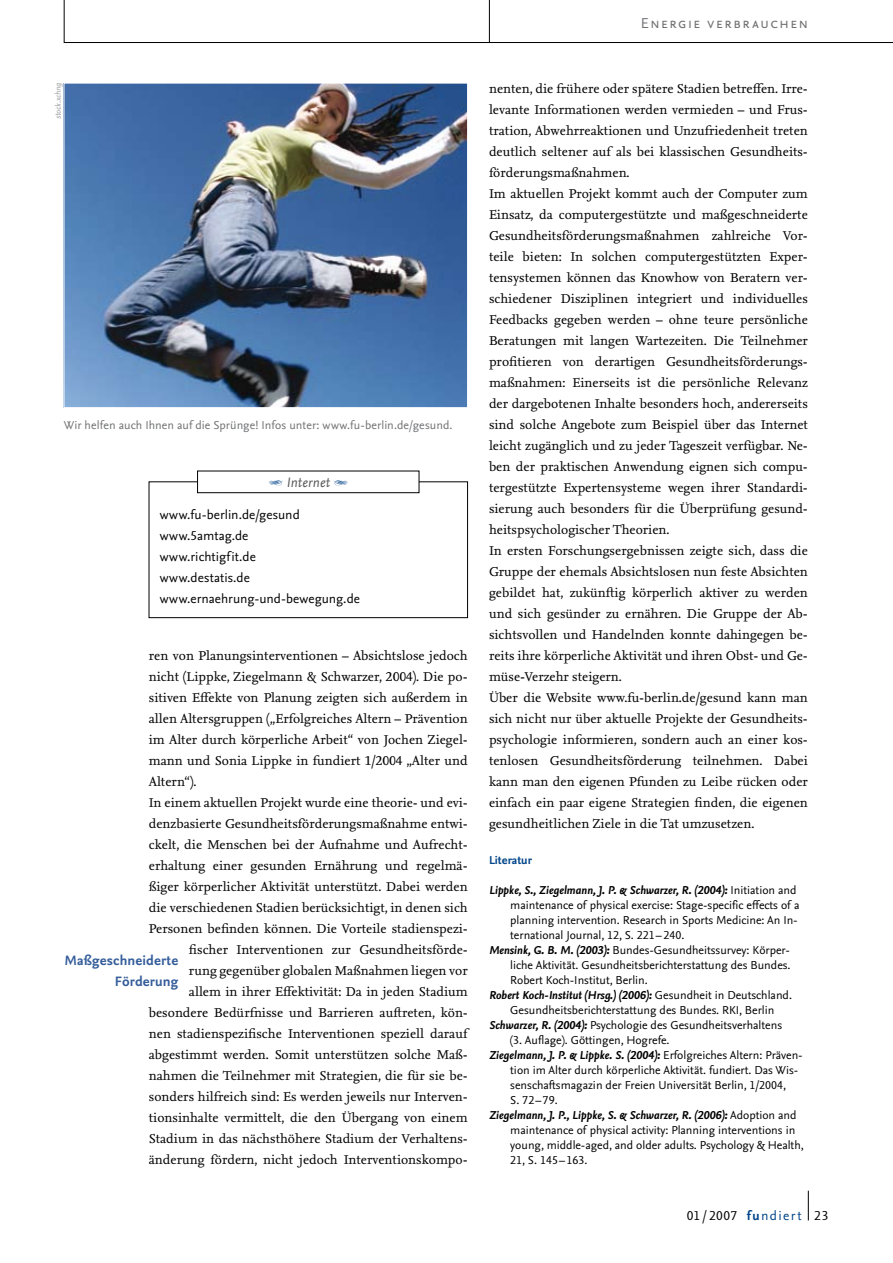
<style>
.page{position:relative;width:893px;height:1263px;background:#fff}
.page>*{position:absolute;margin:0;border:0;box-sizing:border-box;transform-origin:0 0}
.t1{font:15px "Nexus Sans OT";letter-spacing:.1em;color:#707173}
.t2{font:700 14.25px/21px "Nexus Sans OT";letter-spacing:.01em;color:#365e9b;text-align:right}
.t3{font:italic 14.25px "Nexus Sans OT";letter-spacing:.005em;color:#58585a}
.t4{font:13.5px "Nexus Sans OT";letter-spacing:.04em;color:#000}
.t5{font:13.35px/21px "Nexus Serif TF";color:#000}
.t6{font:13.35px/21px "Nexus Sans OT";letter-spacing:.015em;color:#000}
.t7{font:12px "Nexus Sans OT";color:#000}
.t8{font:italic 700 12px "Nexus Sans OT";color:#000}
.t9{font:12px "Nexus Sans OT";letter-spacing:.01em;color:#707173}
.t10{font:700 12px "Nexus Sans OT";color:#004489}
.t11{font:italic 8.25px "Nexus Sans OT";color:#9c9d9f}
.s1{font-weight:400;font-style:normal}
.s2{font-weight:700;font-style:italic}
.s3{font-weight:700;color:#004489}
.s4{color:#004489}
</style>
<div class="page">
<img style="left:66px;top:85px;width:400px;height:321px">
<div style="left:64px;top:83px;width:404px;height:325px;border:1px solid #fff"></div>
<div style="left:149px;top:482px;width:319px;height:136px;border:1px solid #000"></div>
<div style="left:198px;top:471px;width:221px;height:22px;background:#fff"></div>
<div style="left:197px;top:471px;width:222px;height:22px;border:1px solid #000"></div>
<hr style="left:489px;top:0;width:1px;height:43px;background:#000">
<hr style="left:64px;top:42px;width:829px;height:1px;background:#000">
<hr style="left:64px;top:0;width:1px;height:43px;background:#000">
<svg style="left:808px;top:1191px;width:1px;height:29px"></svg>
<p class="t1" style="left:641px;top:14px;width:169px">Energie verbrauchen</p>
<p class="t11" style="left:53px;top:119px;width:38px;rotate:-90deg">stock.xchng</p>
<p class="t9" style="left:64px;top:417px;width:390px">Wir helfen auch Ihnen auf die Sprünge! Infos unter: www.fu-berlin.de/gesund.</p>
<p class="t3" style="left:286px;top:473px;width:45px">Internet</p>
<p class="t6" style="left:160px;top:504px;width:202px">www.fu-berlin.de/gesund www.5amtag.de<br>www.richtigfit.de<br>www.destatis.de www.ernaehrung-und-bewegung.de</p>
<p class="t5" style="left:149px;top:645px;width:320px">ren von Planungsinterventionen – Absichtslose jedoch</p>
<p class="t5" style="left:149px;top:666px;width:320px">nicht (Lippke, Ziegelmann &amp; Schwarzer, 2004). Die po-</p>
<p class="t5" style="left:149px;top:687px;width:320px">sitiven Effekte von Planung zeigten sich außerdem in</p>
<p class="t5" style="left:149px;top:708px;width:320px">allen Altersgruppen („Erfolgreiches Altern – Prävention</p>
<p class="t5" style="left:149px;top:729px;width:320px">im Alter durch körperliche Arbeit“ von Jochen Ziegel-</p>
<p class="t5" style="left:149px;top:750px;width:320px">mann und Sonia Lippke in fundiert 1/2004 „Alter und</p>
<p class="t5" style="left:149px;top:771px;width:49px">Altern“).</p>
<p class="t5" style="left:149px;top:792px;width:320px">In einem aktuellen Projekt wurde eine theorie- und evi-</p>
<p class="t5" style="left:149px;top:813px;width:320px">denzbasierte Gesundheitsförderungs-maßnahme entwi-</p>
<p class="t5" style="left:149px;top:834px;width:320px">ckelt, die Menschen bei der Aufnahme und Aufrecht-</p>
<p class="t5" style="left:149px;top:855px;width:320px">erhaltung einer gesunden Ernährung und regelmä-</p>
<p class="t5" style="left:149px;top:876px;width:320px">ßiger körperlicher Aktivität unterstützt. Dabei werden</p>
<p class="t5" style="left:149px;top:897px;width:320px">die verschiedenen Stadien berücksichtigt, in denen sich</p>
<p class="t5" style="left:149px;top:918px;width:320px">Personen befinden können. Die Vorteile stadienspezi-</p>
<p class="t5" style="left:189px;top:939px;width:280px">fischer Interventionen zur Gesundheitsförde-</p>
<p class="t5" style="left:189px;top:960px;width:280px">rung gegenüber globalen Maßnahmen liegen vor</p>
<p class="t5" style="left:189px;top:981px;width:280px">allem in ihrer Effektivität: Da in jeden Stadium</p>
<p class="t5" style="left:149px;top:1002px;width:320px">besondere Bedürfnisse und Barrieren auftreten, kön-</p>
<p class="t5" style="left:149px;top:1023px;width:320px">nen stadienspezifische Interventionen speziell darauf</p>
<p class="t5" style="left:149px;top:1044px;width:320px">abgestimmt werden. Somit unterstützen solche Maß-</p>
<p class="t5" style="left:149px;top:1065px;width:320px">nahmen die Teilnehmer mit Strategien, die für sie be-</p>
<p class="t5" style="left:149px;top:1086px;width:320px">sonders hilfreich sind: Es werden jeweils nur Interven-</p>
<p class="t5" style="left:149px;top:1107px;width:320px">tionsinhalte vermittelt, die den Übergang von einem</p>
<p class="t5" style="left:149px;top:1128px;width:320px">Stadium in das nächsthöhere Stadium der Verhaltens-</p>
<p class="t5" style="left:149px;top:1149px;width:320px">änderung fördern, nicht jedoch Interventionskompo-</p>
<p class="t2" style="left:64px;top:949px;width:115px">Maßgeschneiderte<br>Förderung</p>
<p class="t5" style="left:489px;top:78px;width:321px">nenten, die frühere oder spätere Stadien betreffen. Irre&shy;levante Informationen werden vermieden – und Frus&shy;tration, Abwehrreaktionen und Unzufriedenheit treten deutlich seltener auf als bei klassischen Gesundheits&shy;förderungsmaßnahmen.<br>Im aktuellen Projekt kommt auch der Computer zum Einsatz, da computergestützte und maßgeschneiderte Gesundheitsförderungsmaßnahmen zahlreiche Vor&shy;teile bieten: In solchen computergestützten Exper&shy;tensystemen können das Knowhow von Beratern ver&shy;schiedener Disziplinen integriert und individuelles Feedbacks gegeben werden – ohne teure persönliche Beratungen mit langen Wartezeiten. Die Teilnehmer profitieren von derartigen Gesundheitsförderungs&shy;maßnahmen: Einerseits ist die persönliche Relevanz der dargebotenen Inhalte besonders hoch, andererseits sind solche Angebote zum Beispiel über das Internet leicht zugänglich und zu jeder Tageszeit verfügbar. Ne&shy;ben der praktischen Anwendung eignen sich compu&shy;tergestützte Expertensysteme wegen ihrer Standardi&shy;sierung auch besonders für die Überprüfung gesund&shy;heitspsychologischer Theorien.<br>In ersten Forschungsergebnissen zeigte sich, dass die Gruppe der ehemals Absichtslosen nun feste Absichten gebildet hat, zukünftig körperlich aktiver zu werden und sich gesünder zu ernähren. Die Gruppe der Ab&shy;sichtsvollen und Handelnden konnte dahingegen be&shy;reits ihre körperliche Aktivität und ihren Obst- und Ge&shy;müse-Verzehr steigern.<br>Über die Website www.fu-berlin.de/gesund kann man sich nicht nur über aktuelle Projekte der Gesundheits&shy;psychologie informieren, sondern auch an einer kos&shy;tenlosen Gesundheitsförderung teilnehmen. Dabei kann man den eigenen Pfunden zu Leibe rücken oder einfach ein paar eigene Strategien finden, die eigenen gesundheitlichen Ziele in die Tat umzusetzen.</p>
<p class="t10" style="left:489px;top:852px;width:44px">Literatur</p>
<p class="t8" style="left:489px;top:882px;width:309px">Lippke, S., Ziegelmann, J. P. &amp; Schwarzer, R. (2004): <span class="s1">Initiation and</span></p>
<p class="t7" style="left:510px;top:897px;width:291px">maintenance of physical exercise: Stage-specific effects of a</p>
<p class="t7" style="left:510px;top:912px;width:289px">planning intervention. Research in Sports Medicine: An In-</p>
<p class="t7" style="left:510px;top:927px;width:176px">ternational Journal, 12, S. 221–240.</p>
<p class="t7" style="left:489px;top:942px;width:302px"><span class="s2">Mensink, G. B. M. (2003):</span> Bundes-Gesundheitssurvey: Körper-</p>
<p class="t7" style="left:510px;top:957px;width:282px">liche Aktivität. Gesundheitsberichterstattung des Bundes.</p>
<p class="t7" style="left:510px;top:972px;width:139px">Robert Koch-Institut, Berlin.</p>
<p class="t8" style="left:489px;top:987px;width:305px">Robert Koch-Institut (Hrsg.) (2006): <span class="s1">Gesundheit in Deutschland.</span></p>
<p class="t7" style="left:510px;top:1002px;width:266px">Gesundheitsberichterstattung des Bundes. RKI, Berlin</p>
<p class="t7" style="left:489px;top:1017px;width:295px"><span class="s2">Schwarzer, R. (2004):</span> Psychologie des Gesundheitsverhaltens</p>
<p class="t7" style="left:510px;top:1032px;width:161px">(3. Auflage). Göttingen, Hogrefe.</p>
<p class="t8" style="left:489px;top:1047px;width:315px">Ziegelmann, J. P. &amp; Lippke. S. (2004): <span class="s1">Erfolgreiches Altern: Präven-</span></p>
<p class="t7" style="left:510px;top:1062px;width:289px">tion im Alter durch körperliche Aktivität. fundiert. Das Wis-</p>
<p class="t7" style="left:510px;top:1077px;width:277px">senschaftsmagazin der Freien Universität Berlin, 1/2004,</p>
<p class="t7" style="left:510px;top:1092px;width:49px">S. 72–79.</p>
<p class="t8" style="left:489px;top:1107px;width:309px">Ziegelmann, J. P., Lippke, S. &amp; Schwarzer, R. (2006): <span class="s1">Adoption and</span></p>
<p class="t7" style="left:510px;top:1122px;width:287px">maintenance of physical activity: Planning interventions in</p>
<p class="t7" style="left:510px;top:1137px;width:295px">young, middle-aged, and older adults. Psychology &amp; Health,</p>
<p class="t7" style="left:510px;top:1152px;width:79px">21, S. 145–163.</p>
<p class="t4" style="left:687px;top:1207px;width:141px">01/2007 <span class="s3">fu</span><span class="s4">ndiert</span> 23</p>
</div>
